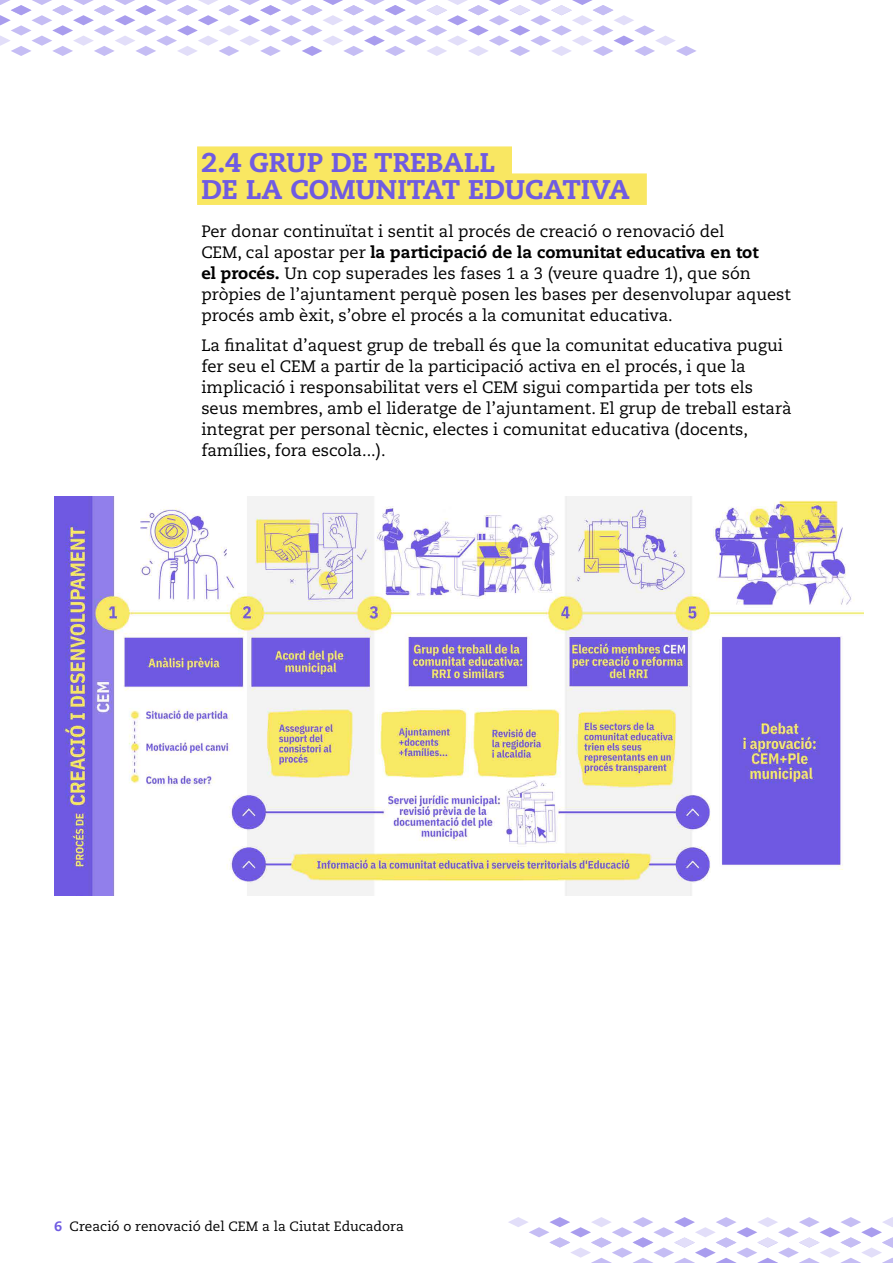
<style>
.page{position:relative;width:893px;height:1263px;background:#fff}
.page>*{position:absolute;margin:0;border:0;box-sizing:border-box;transform-origin:0 0}
.X_sutitols{font:800 27px "Caecilia";color:#6f5be2}
.X_base{font:16.5px/21px "Caecilia";color:#000}
.t1{font:13.5px "Caecilia";color:#000}
.s1{font-weight:800}
.s2{font-weight:800;color:#6f5be2}
</style>
<div class="page">
<svg style="left:508px;top:1217px;width:385px;height:46px"></svg>
<svg style="left:0;top:0;width:696px;height:56px"></svg>
<div style="left:197px;top:146px;width:315px;height:32px;background:#f9e762"></div>
<div style="left:197px;top:173px;width:450px;height:32px;background:#f9e762"></div>
<img style="left:54px;top:497px;width:809px;height:398px">
<p class="X_sutitols" style="left:201px;top:146px;width:295px">2.4 GRUP DE TREBALL</p>
<p class="X_sutitols" style="left:201px;top:173px;width:430px">DE LA COMUNITAT EDUCATIVA</p>
<p class="X_base" style="left:201px;top:221px;width:591px">Per donar continuïtat i sentit al procés de creació o renovació del<br>CEM, cal apostar per <span class="s1">la participació de la comunitat educativa en tot<br>el procés.</span> Un cop superades les fases 1 a 3 (veure quadre 1), que són pròpies de l’ajuntament perquè posen les bases per desenvolupar aquest procés amb èxit, s’obre el procés a la comunitat educativa.</p>
<p class="X_base" style="left:201px;top:335px;width:592px">La finalitat d’aquest grup de treball és que la comunitat educativa pugui fer seu el CEM a partir de la participació activa en el procés, i que la implicació i responsabilitat vers el CEM sigui compartida per tots els seus membres, amb el lideratge de l’ajuntament. El grup de treball estarà integrat per personal tècnic, electes i comunitat educativa (docents, famílies, fora escola...).</p>
<p class="t1" style="left:54px;top:1218px;width:351px"><span class="s2">6</span> Creació o renovació del CEM a la Ciutat Educadora</p>
</div>
